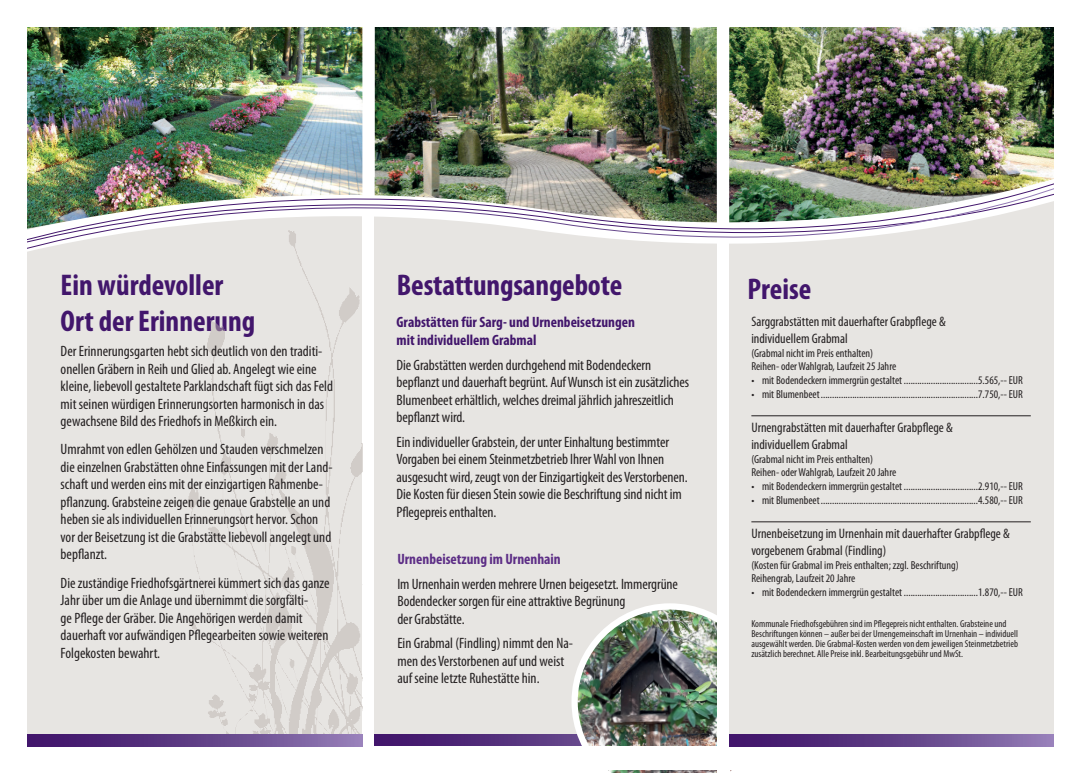
<style>
.page{position:relative;width:1081px;height:773px;background:#fff}
.page>*{position:absolute;margin:0;border:0;box-sizing:border-box;transform-origin:0 0}
.t1{font:700 condensed 30px/36px "Myriad Pro";color:#42166c}
.t2{font:condensed 15px/17.5px "Myriad Pro";color:#231f20}
.t3{font:700 condensed 15px/18px "Myriad Pro";color:#42166c}
.t4{font:700 condensed 15px "Myriad Pro";color:#5d2e86}
.t5{font:condensed 13.75px/16.5px "Myriad Pro";color:#231f20}
.t6{font:condensed 11.5px/13.9px "Myriad Pro";color:#231f20}
.t7{font:condensed 10px/10px "Myriad Pro";color:#231f20}
</style>
<div class="page">
<div style="left:375px;top:177px;width:342px;height:569px;background:#e7e5e2"></div>
<div style="left:27px;top:184px;width:335px;height:562px;background:#e7e5e2"></div>
<svg style="left:375px;top:734px;width:196px;height:12px;background:#502a78"></svg>
<img style="left:27px;top:27px;width:335px;height:126px">
<img style="left:375px;top:27px;width:342px;height:126px">
<img style="left:571px;top:603px;width:161px;height:169px">
<div style="left:14px;top:746px;width:1067px;height:23px;background:#fff"></div>
<div style="left:717px;top:0;width:12px;height:772px;background:#fff"></div>
<div style="left:729px;top:128px;width:325px;height:618px;background:#e7e5e2"></div>
<hr style="left:751px;top:415px;width:280px;height:1px;background:#231f20">
<hr style="left:751px;top:521px;width:280px;height:1px;background:#231f20">
<img style="left:729px;top:27px;width:325px;height:126px">
<img style="left:27px;top:153px;width:1027px;height:139px">
<img style="left:141px;top:271px;width:221px;height:463px">
<svg style="left:729px;top:734px;width:325px;height:12px;background:#63428a"></svg>
<svg style="left:27px;top:734px;width:335px;height:12px;background:#63428a"></svg>
<svg style="left:27px;top:263px;width:1027px;height:8px"></svg>
<img style="left:27px;top:166px;width:1027px;height:97px">
<h1 class="t1" style="left:61px;top:266px;width:196px">Ein würdevoller<br>Ort der Erinnerung</h1>
<h1 class="t1" style="left:397px;top:266px;width:227px">Bestattungsangebote</h1>
<p class="t3" style="left:396px;top:313px;width:240px">Grabstätten für Sarg- und Urnenbeisetzungen mit individuellem Grabmal</p>
<p class="t2" style="left:396px;top:356px;width:294px">Die Grabstätten werden durchgehend mit Bodendeckern bepflanzt und dauerhaft begrünt. Auf Wunsch ist ein zusätzliches Blumenbeet erhältlich, welches dreimal jährlich jahreszeitlich bepflanzt wird.</p>
<p class="t2" style="left:396px;top:433px;width:293px">Ein individueller Grabstein, der unter Einhaltung bestimmter Vorgaben bei einem Steinmetzbetrieb Ihrer Wahl von Ihnen ausgesucht wird, zeugt von der Einzigartigkeit des Verstorbenen.<br>Die Kosten für diesen Stein sowie die Beschriftung sind nicht im Pflegepreis enthalten.</p>
<p class="t2" style="left:61px;top:342px;width:274px">Der Erinnerungsgarten hebt sich deutlich von den traditi&shy;onellen Gräbern in Reih und Glied ab. Angelegt wie eine kleine, liebevoll gestaltete Parklandschaft fügt sich das Feld mit seinen würdigen Erinnerungsorten harmonisch in das gewachsene Bild des Friedhofs in Meßkirch ein.</p>
<p class="t2" style="left:61px;top:440px;width:273px">Umrahmt von edlen Gehölzen und Stauden verschmelzen die einzelnen Grabstätten ohne Einfassungen mit der Land&shy;schaft und werden eins mit der einzigartigen Rahmenbe&shy;pflanzung. Grabsteine zeigen die genaue Grabstelle an und heben sie als individuellen Erinnerungsort hervor. Schon vor der Beisetzung ist die Grabstätte liebevoll angelegt und bepflanzt.</p>
<p class="t2" style="left:61px;top:573px;width:270px">Die zuständige Friedhofsgärtnerei kümmert sich das ganze Jahr über um die Anlage und übernimmt die sorgfälti-<br>ge Pflege der Gräber. Die Angehörigen werden damit dauerhaft vor aufwändigen Pflegearbeiten sowie weiteren Folgekosten bewahrt.</p>
<p class="t4" style="left:397px;top:549px;width:165px">Urnenbeisetzung im Urnenhain</p>
<p class="t2" style="left:397px;top:574px;width:282px">Im Urnenhain werden mehrere Urnen beigesetzt. Immergrüne<br>Bodendecker sorgen für eine attraktive Begrünung<br>der Grabstätte.</p>
<p class="t2" style="left:397px;top:634px;width:177px">Ein Grabmal (Findling) nimmt den Na&shy;men des Verstorbenen auf und weist auf seine letzte Ruhestätte hin.</p>
<h1 class="t1" style="left:747px;top:270px;width:65px">Preise</h1>
<p class="t5" style="left:751px;top:313px;width:196px">Sarggrabstätten mit dauerhafter Grabpflege &amp; individuellem Grabmal</p>
<p class="t6" style="left:751px;top:345px;width:146px">(Grabmal nicht im Preis enthalten)<br>Reihen- oder Wahlgrab, Laufzeit 25 Jahre</p>
<p class="t6" style="left:751px;top:373px;width:273px">• mit Bodendeckern immergrün gestaltet .................................5.565,-- EUR</p>
<p class="t6" style="left:751px;top:387px;width:273px">• mit Blumenbeet......................................................................7.750,-- EUR</p>
<p class="t5" style="left:751px;top:419px;width:203px">Urnengrabstätten mit dauerhafter Grabpflege &amp; individuellem Grabmal</p>
<p class="t6" style="left:751px;top:451px;width:146px">(Grabmal nicht im Preis enthalten)<br>Reihen- oder Wahlgrab, Laufzeit 20 Jahre</p>
<p class="t6" style="left:751px;top:479px;width:273px">• mit Bodendeckern immergrün gestaltet .................................2.910,-- EUR</p>
<p class="t6" style="left:751px;top:493px;width:273px">• mit Blumenbeet......................................................................4.580,-- EUR</p>
<p class="t5" style="left:751px;top:525px;width:260px">Urnenbeisetzung im Urnenhain mit dauerhafter Grabpflege &amp; vorgebenem Grabmal (Findling)</p>
<p class="t6" style="left:751px;top:557px;width:209px">(Kosten für Grabmal im Preis enthalten; zzgl. Beschriftung)<br>Reihengrab, Laufzeit 20 Jahre</p>
<p class="t6" style="left:751px;top:585px;width:273px">• mit Bodendeckern immergrün gestaltet .................................1.870,-- EUR</p>
<p class="t7" style="left:751px;top:618px;width:268px">Kommunale Friedhofsgebühren sind im Pflegepreis nicht enthalten. Grabsteine und Beschriftungen können – außer bei der Urnengemeinschaft im Urnenhain – individuell ausgewählt werden. Die Grabmal-Kosten werden von dem jeweiligen Steinmetzbetrieb zusätzlich berechnet. Alle Preise inkl. Bearbeitungsgebühr und MwSt.</p>
</div>
